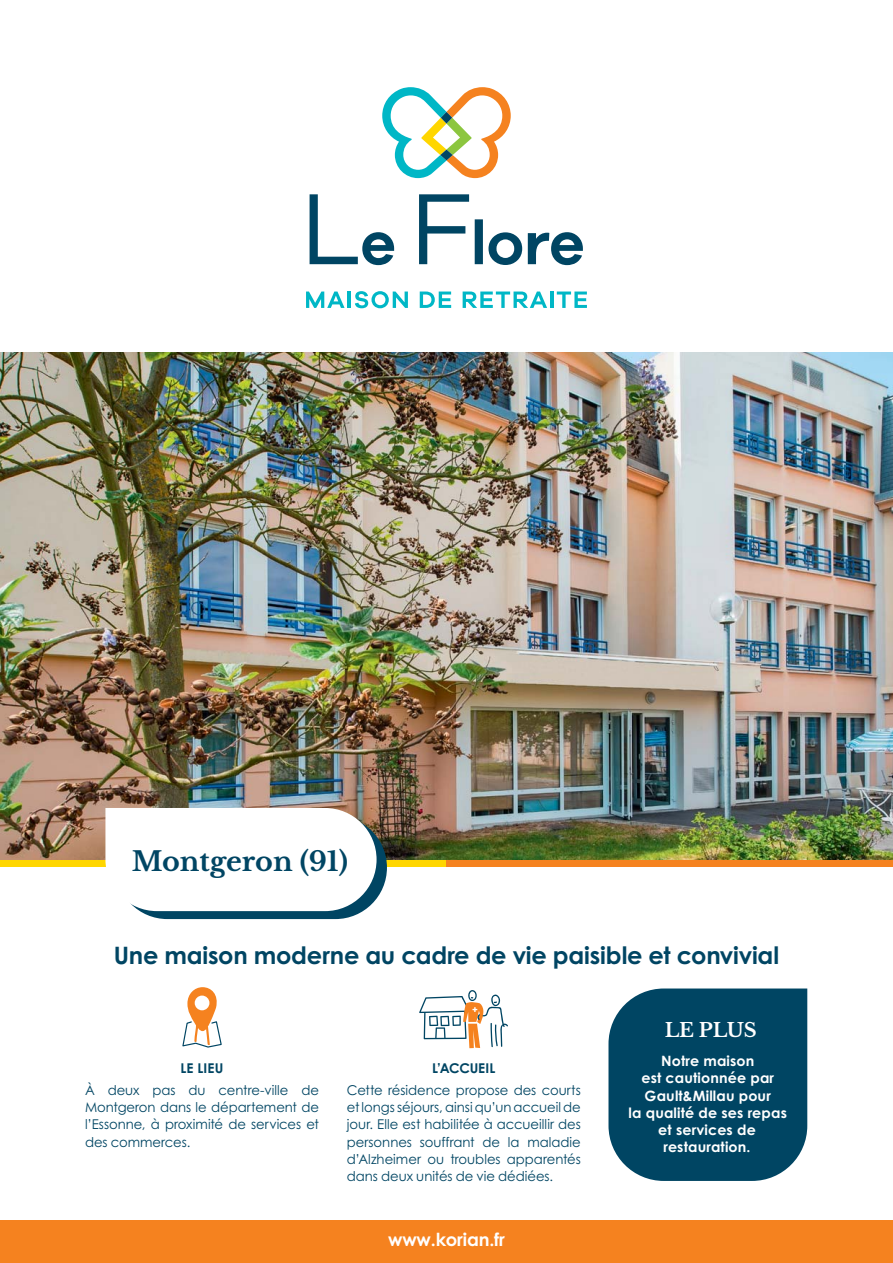
<style>
.page{position:relative;width:893px;height:1263px;background:#fff}
.page>*{position:absolute;margin:0;border:0;box-sizing:border-box;transform-origin:0 0}
.t1{font:700 27px "Libre Baskerville";color:#004563}
.t2{font:700 24px "Century Gothic Std";letter-spacing:-.01em;color:#004563}
.t3{font:700 19.5px "Libre Baskerville";letter-spacing:-.01em;color:#fff}
.t4{font:700 18px "Century Gothic Std";letter-spacing:-.01em;color:#fff}
.t5{font:700 14.25px/17.1px "Century Gothic Std";letter-spacing:.01em;color:#fff;text-align:center}
.t6{font:13.5px/17.2px "Century Gothic Std";letter-spacing:-.005em;color:#004563;text-align:justify}
.t7{font:700 13.5px "Century Gothic Std";letter-spacing:.005em;color:#004563}
</style>
<div class="page">
<img style="left:0;top:352px;width:893px;height:508px">
<div style="left:0;top:860px;width:446px;height:7px;background:#ffd600"></div>
<div style="left:446px;top:860px;width:447px;height:7px;background:#f5821f"></div>
<div style="left:608px;top:988px;width:199px;height:193px;background:#004563"></div>
<svg style="left:105px;top:808px;width:282px;height:111px"></svg>
<svg style="left:419px;top:990px;width:89px;height:58px"></svg>
<svg style="left:182px;top:987px;width:40px;height:61px"></svg>
<div style="left:195px;top:995px;width:14px;height:15px;background:#fff;border-radius:50%"></div>
<div style="left:0;top:1220px;width:893px;height:43px;background:#f5821f"></div>
<svg style="left:382px;top:87px;width:129px;height:91px"></svg>
<svg style="left:306px;top:291px;width:39px;height:17px"></svg>
<hr style="left:347px;top:291px;width:4px;height:17px;background:#00b7c6">
<svg style="left:355px;top:291px;width:53px;height:17px"></svg>
<svg style="left:420px;top:291px;width:31px;height:17px"></svg>
<svg style="left:463px;top:291px;width:84px;height:17px"></svg>
<hr style="left:550px;top:291px;width:3px;height:17px;background:#00b7c6">
<svg style="left:557px;top:291px;width:30px;height:17px"></svg>
<svg style="left:310px;top:194px;width:273px;height:71px"></svg>
<h1 class="t1" style="left:132px;top:846px;width:218px">Montgeron (91)</h1>
<h2 class="t2" style="left:114px;top:947px;width:667px">Une maison moderne au cadre de vie paisible et convivial</h2>
<p class="t7" style="left:181px;top:1063px;width:45px">LE LIEU</p>
<p class="t7" style="left:432px;top:1063px;width:65px">L’ACCUEIL</p>
<p class="t6" style="left:85px;top:1083px;width:236px">À deux pas du centre-ville de Montgeron dans le département de l’Essonne, à proximité de services et des commerces.</p>
<p class="t6" style="left:347px;top:1083px;width:236px">Cette résidence propose des courts et longs séjours, ainsi qu’un accueil de jour. Elle est habilitée à accueillir des personnes souffrant de la maladie d’Alzheimer ou troubles apparentés dans deux unités de vie dédiées.</p>
<h3 class="t4" style="left:388px;top:1233px;width:118px">www.korian.fr</h3>
<h3 class="t3" style="left:665px;top:1018px;width:94px">LE PLUS</h3>
<p class="t5" style="left:629px;top:1054px;width:160px">Notre maison<br>est cautionnée par<br>Gault&amp;Millau pour<br>la qualité de ses repas et services de restauration.</p>
</div>
